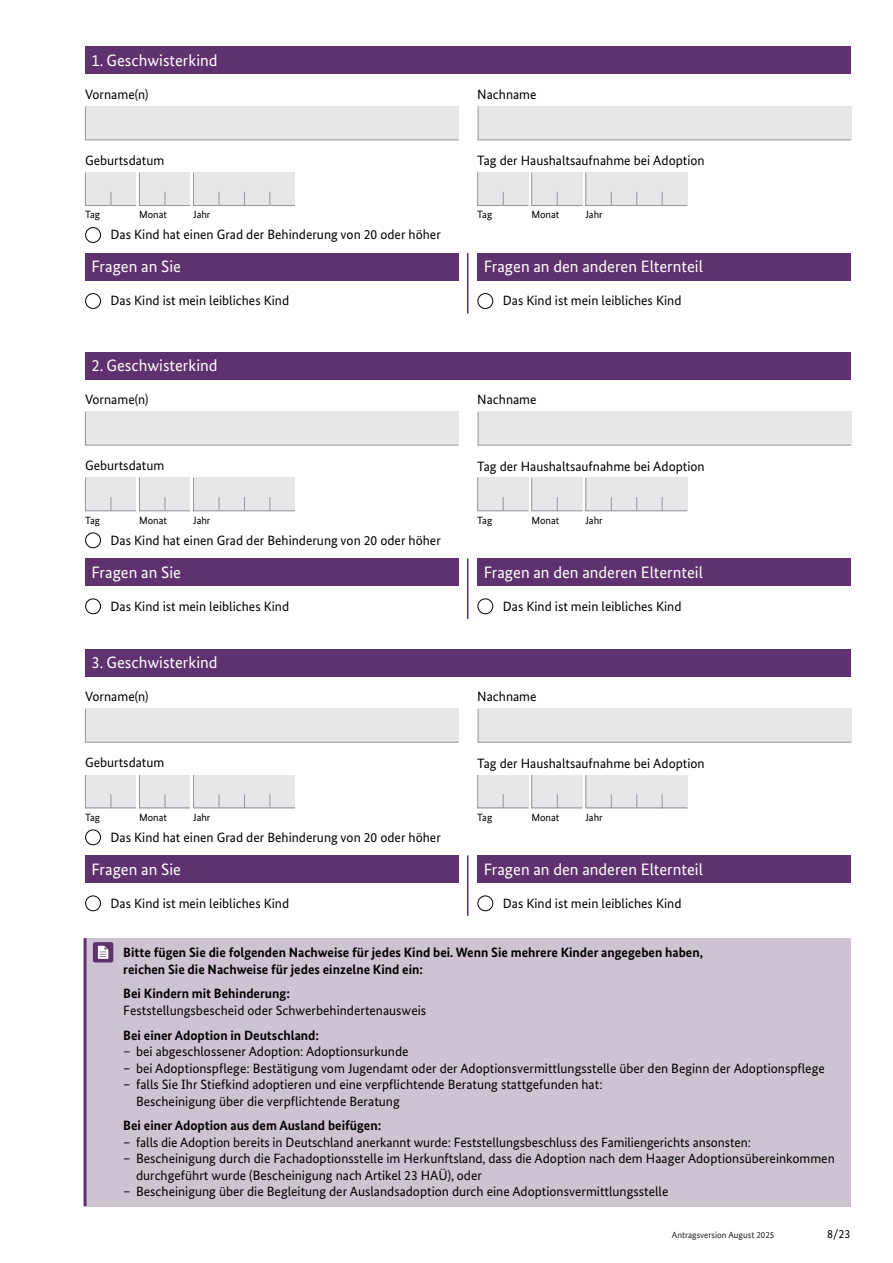
<style>
.page{position:relative;width:893px;height:1263px;background:#fff}
.page>*{position:absolute;margin:0;border:0;box-sizing:border-box;transform-origin:0 0}
.t1{font:16.5px "Bundes Sans";color:#fff}
.t2{font:13.5px "Bundes Sans";color:#000}
.t3{font:700 13.5px/16.5px "Bundes Sans";color:#000}
.t4{font:12px "Bundes Sans";color:#000}
.t5{font:10.5px "Bundes Sans";color:#000}
.t6{font:9px "Bundes Sans";color:#231f20}
</style>
<div class="page">
<div style="left:85px;top:938px;width:765px;height:268px;background:#cfc2d3"></div>
<hr style="left:84px;top:938px;width:3px;height:268px;background:#5f316e">
<svg style="left:93px;top:942px;width:20px;height:20px"></svg>
<svg style="left:98px;top:946px;width:10px;height:13px"></svg>
<div style="left:85px;top:253px;width:373px;height:27px;background:#5f316e"></div>
<div style="left:85px;top:293px;width:16px;height:16px;border:1px solid #000;border-radius:50%"></div>
<div style="left:477px;top:253px;width:373px;height:27px;background:#5f316e"></div>
<hr style="left:467px;top:253px;width:1px;height:61px;background:#5f316e">
<div style="left:477px;top:293px;width:16px;height:16px;border:1px solid #000;border-radius:50%"></div>
<div style="left:85px;top:47px;width:765px;height:27px;background:#5f316e"></div>
<div style="left:85px;top:106px;width:374px;height:35px;background:#e6e7e8"></div>
<div style="left:477px;top:106px;width:375px;height:35px;background:#e6e7e8"></div>
<svg style="left:85px;top:172px;width:210px;height:34px;background:#e2e3e4"></svg>
<svg style="left:477px;top:172px;width:211px;height:34px;background:#e2e3e4"></svg>
<div style="left:85px;top:227px;width:16px;height:16px;border:1px solid #000;border-radius:50%"></div>
<div style="left:85px;top:558px;width:373px;height:27px;background:#5f316e"></div>
<div style="left:85px;top:598px;width:16px;height:16px;border:1px solid #000;border-radius:50%"></div>
<div style="left:477px;top:558px;width:373px;height:27px;background:#5f316e"></div>
<hr style="left:467px;top:558px;width:1px;height:61px;background:#5f316e">
<div style="left:477px;top:598px;width:16px;height:16px;border:1px solid #000;border-radius:50%"></div>
<div style="left:85px;top:352px;width:765px;height:27px;background:#5f316e"></div>
<div style="left:85px;top:411px;width:374px;height:35px;background:#e6e7e8"></div>
<div style="left:477px;top:411px;width:375px;height:35px;background:#e6e7e8"></div>
<svg style="left:85px;top:477px;width:210px;height:34px;background:#e3e4e5"></svg>
<svg style="left:477px;top:477px;width:211px;height:34px;background:#e2e3e4"></svg>
<div style="left:85px;top:532px;width:16px;height:16px;border:1px solid #000;border-radius:50%"></div>
<div style="left:85px;top:855px;width:373px;height:27px;background:#5f316e"></div>
<div style="left:85px;top:895px;width:16px;height:16px;border:1px solid #000;border-radius:50%"></div>
<div style="left:477px;top:855px;width:373px;height:27px;background:#5f316e"></div>
<hr style="left:467px;top:855px;width:1px;height:61px;background:#5f316e">
<div style="left:477px;top:895px;width:16px;height:16px;border:1px solid #000;border-radius:50%"></div>
<div style="left:85px;top:649px;width:765px;height:27px;background:#5f316e"></div>
<div style="left:85px;top:708px;width:374px;height:35px;background:#e6e7e8"></div>
<div style="left:477px;top:708px;width:375px;height:35px;background:#e6e7e8"></div>
<svg style="left:85px;top:774px;width:210px;height:34px;background:#e3e4e5"></svg>
<svg style="left:477px;top:774px;width:211px;height:34px;background:#e3e4e5"></svg>
<div style="left:85px;top:829px;width:16px;height:16px;border:1px solid #000;border-radius:50%"></div>
<h3 class="t1" style="left:91px;top:50px;width:128px">1. Geschwisterkind</h3>
<p class="t2" style="left:85px;top:86px;width:65px">Vorname(n)</p>
<p class="t2" style="left:477px;top:86px;width:61px">Nachname</p>
<p class="t2" style="left:85px;top:152px;width:81px">Geburtsdatum</p>
<p class="t2" style="left:477px;top:152px;width:229px">Tag der Haushaltsaufnahme bei Adoption</p>
<p class="t5" style="left:85px;top:208px;width:17px">Tag</p>
<p class="t5" style="left:139px;top:208px;width:30px">Monat</p>
<p class="t5" style="left:193px;top:208px;width:19px">Jahr</p>
<p class="t5" style="left:477px;top:208px;width:17px">Tag</p>
<p class="t5" style="left:531px;top:208px;width:30px">Monat</p>
<p class="t5" style="left:585px;top:208px;width:19px">Jahr</p>
<p class="t2" style="left:111px;top:226px;width:332px">Das Kind hat einen Grad der Behinderung von 20 oder höher</p>
<h3 class="t1" style="left:91px;top:257px;width:91px">Fragen an Sie</h3>
<p class="t2" style="left:111px;top:292px;width:180px">Das Kind ist mein leibliches Kind</p>
<h3 class="t1" style="left:484px;top:257px;width:221px">Fragen an den anderen Elternteil</h3>
<p class="t2" style="left:503px;top:292px;width:180px">Das Kind ist mein leibliches Kind</p>
<h3 class="t1" style="left:91px;top:356px;width:128px">2. Geschwisterkind</h3>
<p class="t2" style="left:85px;top:391px;width:65px">Vorname(n)</p>
<p class="t2" style="left:477px;top:391px;width:61px">Nachname</p>
<p class="t2" style="left:85px;top:457px;width:81px">Geburtsdatum</p>
<p class="t2" style="left:477px;top:458px;width:229px">Tag der Haushaltsaufnahme bei Adoption</p>
<p class="t5" style="left:85px;top:513px;width:17px">Tag</p>
<p class="t5" style="left:139px;top:513px;width:30px">Monat</p>
<p class="t5" style="left:193px;top:513px;width:19px">Jahr</p>
<p class="t5" style="left:477px;top:513px;width:17px">Tag</p>
<p class="t5" style="left:531px;top:513px;width:30px">Monat</p>
<p class="t5" style="left:585px;top:513px;width:19px">Jahr</p>
<p class="t2" style="left:111px;top:532px;width:332px">Das Kind hat einen Grad der Behinderung von 20 oder höher</p>
<h3 class="t1" style="left:91px;top:562px;width:91px">Fragen an Sie</h3>
<p class="t2" style="left:111px;top:598px;width:180px">Das Kind ist mein leibliches Kind</p>
<h3 class="t1" style="left:484px;top:562px;width:221px">Fragen an den anderen Elternteil</h3>
<p class="t2" style="left:503px;top:598px;width:180px">Das Kind ist mein leibliches Kind</p>
<h3 class="t1" style="left:91px;top:653px;width:128px">3. Geschwisterkind</h3>
<p class="t2" style="left:85px;top:688px;width:65px">Vorname(n)</p>
<p class="t2" style="left:477px;top:688px;width:61px">Nachname</p>
<p class="t2" style="left:85px;top:754px;width:81px">Geburtsdatum</p>
<p class="t2" style="left:477px;top:755px;width:229px">Tag der Haushaltsaufnahme bei Adoption</p>
<p class="t5" style="left:85px;top:810px;width:17px">Tag</p>
<p class="t5" style="left:139px;top:810px;width:30px">Monat</p>
<p class="t5" style="left:193px;top:810px;width:19px">Jahr</p>
<p class="t5" style="left:477px;top:810px;width:17px">Tag</p>
<p class="t5" style="left:531px;top:810px;width:30px">Monat</p>
<p class="t5" style="left:585px;top:810px;width:19px">Jahr</p>
<p class="t2" style="left:111px;top:829px;width:332px">Das Kind hat einen Grad der Behinderung von 20 oder höher</p>
<h3 class="t1" style="left:91px;top:859px;width:91px">Fragen an Sie</h3>
<p class="t2" style="left:111px;top:895px;width:180px">Das Kind ist mein leibliches Kind</p>
<h3 class="t1" style="left:484px;top:859px;width:221px">Fragen an den anderen Elternteil</h3>
<p class="t2" style="left:503px;top:895px;width:180px">Das Kind ist mein leibliches Kind</p>
<p class="t3" style="left:123px;top:944px;width:581px">Bitte fügen Sie die folgenden Nachweise für jedes Kind bei. Wenn Sie mehrere Kinder angegeben haben, reichen Sie die Nachweise für jedes einzelne Kind ein:</p>
<p class="t3" style="left:123px;top:985px;width:168px">Bei Kindern mit Behinderung:</p>
<p class="t2" style="left:123px;top:1002px;width:304px">Feststellungsbescheid oder Schwerbehindertenausweis</p>
<p class="t3" style="left:123px;top:1026px;width:197px">Bei einer Adoption in Deutschland:</p>
<p class="t2" style="left:123px;top:1043px;width:287px">– bei abgeschlossener Adoption: Adoptionsurkunde</p>
<p class="t2" style="left:123px;top:1060px;width:703px">– bei Adoptionspflege: Bestätigung vom Jugendamt oder der Adoptionsvermittlungsstelle über den Beginn der Adoptionspflege</p>
<p class="t2" style="left:123px;top:1076px;width:481px">– falls Sie Ihr Stiefkind adoptieren und eine verpflichtende Beratung stattgefunden hat:</p>
<p class="t2" style="left:136px;top:1093px;width:265px">Bescheinigung über die verpflichtende Beratung</p>
<p class="t3" style="left:123px;top:1117px;width:259px">Bei einer Adoption aus dem Ausland beifügen:</p>
<p class="t2" style="left:123px;top:1134px;width:629px">– falls die Adoption bereits in Deutschland anerkannt wurde: Feststellungsbeschluss des Familiengerichts ansonsten:</p>
<p class="t2" style="left:123px;top:1150px;width:713px">– Bescheinigung durch die Fachadoptionsstelle im Herkunftsland, dass die Adoption nach dem Haager Adoptionsübereinkommen</p>
<p class="t2" style="left:136px;top:1167px;width:347px">durchgeführt wurde (Bescheinigung nach Artikel 23 HAÜ), oder</p>
<p class="t2" style="left:123px;top:1183px;width:547px">– Bescheinigung über die Begleitung der Auslandsadoption durch eine Adoptionsvermittlungsstelle</p>
<p class="t6" style="left:672px;top:1229px;width:104px">Antragsversion August 2025</p>
<p class="t4" style="left:827px;top:1226px;width:25px">8/23</p>
</div>
